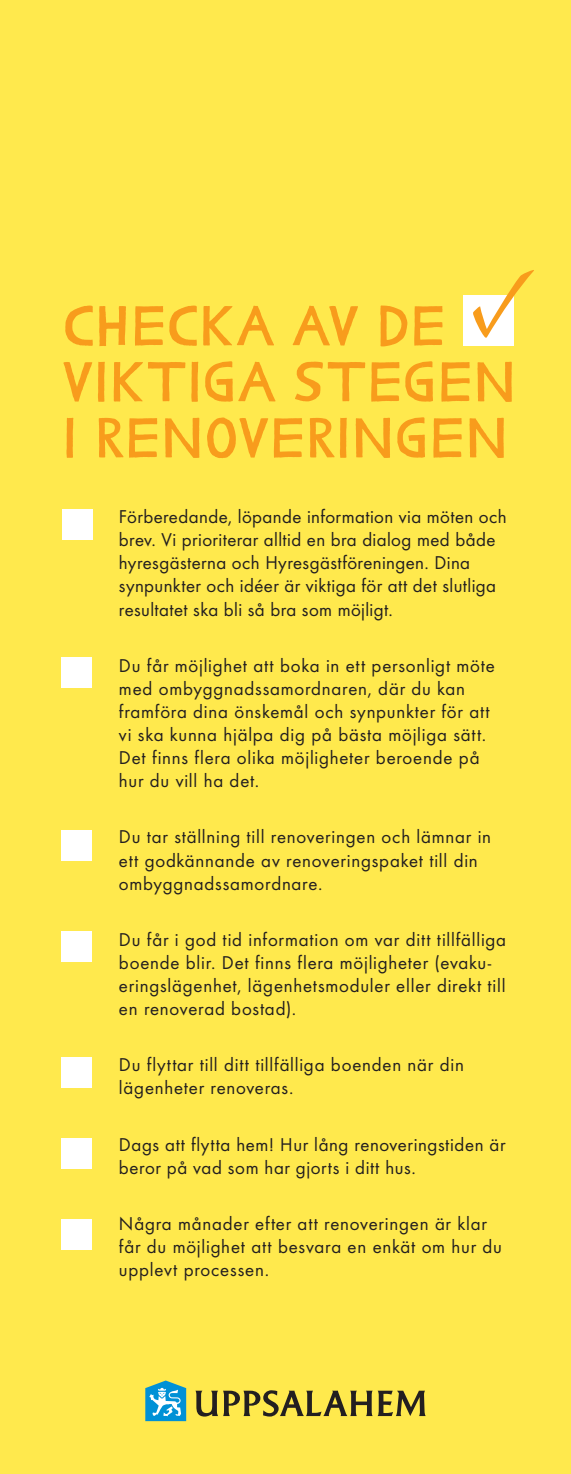
<style>
.page{position:relative;width:571px;height:1474px;background:#fff}
.page>*{position:absolute;margin:0;border:0;box-sizing:border-box;transform-origin:0 0}
.t1{font:100.45px "Minion Pro";color:#f89c1c}
.t2{font:500 56px/56px "Tapscott";letter-spacing:.025em;color:#f89c1c}
.t3{font:19.25px/23.1px "Futura Boo";letter-spacing:.04em;color:#231f20}
.t4{font:19.25px/23.1px "Futura Boo";letter-spacing:.02em;color:#231f20}
</style>
<div class="page">
<div style="left:0;top:0;width:570px;height:1473px;background:#ffe94d"></div>
<svg style="left:195px;top:1390px;width:230px;height:26px"></svg>
<svg style="left:145px;top:1380px;width:41px;height:40px;background:#4fb0ce"></svg>
<div style="left:63px;top:509px;width:30px;height:30px;background:#fff"></div>
<div style="left:62px;top:657px;width:30px;height:30px;background:#fff"></div>
<div style="left:62px;top:830px;width:30px;height:31px;background:#fff"></div>
<div style="left:62px;top:931px;width:30px;height:31px;background:#fff"></div>
<div style="left:62px;top:1057px;width:30px;height:30px;background:#fff"></div>
<div style="left:62px;top:1137px;width:30px;height:31px;background:#fff"></div>
<div style="left:62px;top:1219px;width:30px;height:30px;background:#fff"></div>
<div style="left:462px;top:295px;width:51px;height:50px;background:#fff"></div>
<p class="t1" style="left:469px;top:232px;width:70px">✓</p>
<p class="t2" style="left:63px;top:299px;width:454px">CHECKA AV DE<br>VIKTIGA STEGEN</p>
<p class="t2" style="left:63px;top:411px;width:446px">I RENOVERINGEN</p>
<p class="t4" style="left:119px;top:505px;width:389px">Förberedande, löpande information via möten och brev. Vi prioriterar alltid en bra dialog med både hyresgästerna och Hyresgästföreningen. Dina synpunkter och idéer är viktiga för att det slutliga resultatet ska bli så bra som möjligt.</p>
<p class="t3" style="left:119px;top:653px;width:377px">Du får möjlighet att boka in ett personligt möte med ombyggnadssamordnaren, där du kan framföra dina önskemål och synpunkter för att vi ska kunna hjälpa dig på bästa möjliga sätt.<br>Det finns flera olika möjligheter beroende på hur du vill ha det.</p>
<p class="t3" style="left:119px;top:825px;width:373px">Du tar ställning till renoveringen och lämnar in ett godkännande av renoveringspaket till din ombyggnadssamordnare.</p>
<p class="t3" style="left:119px;top:927px;width:388px">Du får i god tid information om var ditt tillfälliga boende blir. Det finns flera möjligheter (evaku&shy;eringslägenhet, lägenhetsmoduler eller direkt till en renoverad bostad).</p>
<p class="t3" style="left:119px;top:1053px;width:346px">Du flyttar till ditt tillfälliga boenden när din lägenheter renoveras.</p>
<p class="t3" style="left:119px;top:1132px;width:388px">Dags att flytta hem! Hur lång renoveringstiden är beror på vad som har gjorts i ditt hus.</p>
<p class="t3" style="left:119px;top:1211px;width:384px">Några månader efter att renoveringen är klar får du möjlighet att besvara en enkät om hur du upplevt processen.</p>
</div>
